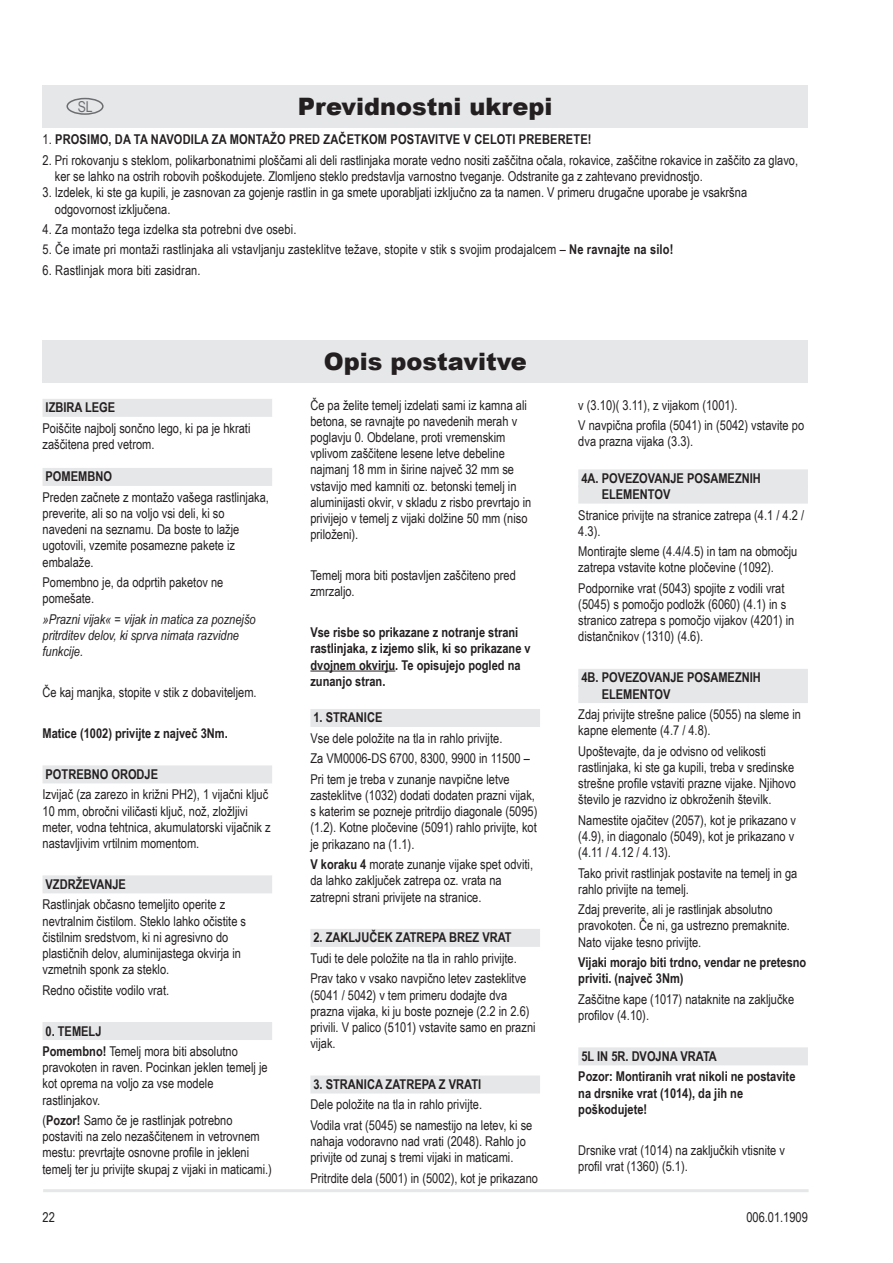
<style>
.page{position:relative;width:893px;height:1263px;background:#fff}
.page>*{position:absolute;margin:0;border:0;box-sizing:border-box;transform-origin:0 0}
.t1{font:900 24px "Arial";color:#231f20}
.t2{font:15px "Arial Narrow";color:#6c6d70}
.t3{font:13.5px/16.2px "Arial Narrow";color:#231f20}
.t4{font:700 13.5px/16.2px "Arial Narrow";color:#231f20}
.t5{font:italic 13.5px/16.2px "Arial Narrow";color:#231f20}
.s1{font-weight:400}
.s2{font-weight:700}
</style>
<div class="page">
<hr style="left:43px;top:1189px;width:766px;height:3px;background:#e6e7e9">
<div style="left:43px;top:399px;width:229px;height:18px;background:#e6e7e9"></div>
<div style="left:43px;top:468px;width:229px;height:18px;background:#e6e7e9"></div>
<div style="left:43px;top:765px;width:229px;height:18px;background:#e6e7e9"></div>
<div style="left:43px;top:875px;width:229px;height:18px;background:#e6e7e9"></div>
<div style="left:43px;top:1022px;width:229px;height:18px;background:#e6e7e9"></div>
<hr style="left:310px;top:670px;width:85px;height:1px;background:#231f20">
<div style="left:310px;top:709px;width:230px;height:18px;background:#e6e7e9"></div>
<div style="left:310px;top:929px;width:230px;height:18px;background:#e6e7e9"></div>
<div style="left:310px;top:1075px;width:230px;height:18px;background:#e6e7e9"></div>
<div style="left:578px;top:469px;width:230px;height:18px;background:#e6e7e9"></div>
<div style="left:578px;top:486px;width:230px;height:18px;background:#e6e7e9"></div>
<div style="left:578px;top:669px;width:230px;height:18px;background:#e6e7e9"></div>
<div style="left:578px;top:685px;width:230px;height:18px;background:#e6e7e9"></div>
<div style="left:578px;top:1047px;width:230px;height:18px;background:#e6e7e9"></div>
<div style="left:43px;top:340px;width:765px;height:43px;background:#e6e7e9"></div>
<div style="left:43px;top:85px;width:765px;height:43px;background:#e6e7e9"></div>
<div style="left:66px;top:98px;width:38px;height:17px;border:2px solid #6c6d70;border-radius:50%"></div>
<p class="t2" style="left:78px;top:95px;width:17px">SL</p>
<h1 class="t1" style="left:298px;top:89px;width:256px">Previdnostni ukrepi</h1>
<p class="t4" style="left:43px;top:131px;width:28px"><span class="s1">1.</span> PROSI</p>
<p class="t4" style="left:90px;top:131px;width:215px">MO, DA TA NAVODI LA ZA MONTAŽO PRED</p>
<p class="t4" style="left:324px;top:131px;width:212px">ZAČETKOM POSTAVITVE V CELOTI PREBERETE</p>
<p class="t4" style="left:588px;top:131px;width:5px">!</p>
<p class="t3" style="left:55px;top:152px;width:745px;text-indent:-12px">2. Pri rokovanju s steklom, polikarbonatnimi ploščami ali deli rastlinjaka morate vedno nositi zaščitna očala, rokavice, zaščitne rokavice in zaščito za glavo, ker se lahko na ostrih robovih poškodujete. Zlomljeno steklo predstavlja varnostno tveganje. Odstranite ga z zahtevano previdnostjo.</p>
<p class="t3" style="left:55px;top:184px;width:694px;text-indent:-12px">3. Izdelek, ki ste ga kupili, je zasnovan za gojenje rastlin in ga smete uporabljati izključno za ta namen. V primeru drugačne uporabe je vsakršna odgovornost izključena.</p>
<p class="t3" style="left:43px;top:221px;width:256px">4. Za montažo tega izdelka sta potrebni dve osebi.</p>
<p class="t3" style="left:43px;top:241px;width:632px">5. Če imate pri montaži rastlinjaka ali vstavljanju zasteklitve težave, stopite v stik s svojim prodajalcem – <span class="s2">Ne ravnajte na silo!</span></p>
<p class="t3" style="left:43px;top:261px;width:160px">6. Rastlinjak mora biti zasidran.</p>
<p class="t4" style="left:46px;top:399px;width:71px">IZBIRA LEGE</p>
<p class="t3" style="left:43px;top:419px;width:209px">Poiščite najbolj sončno lego, ki pa je hkrati zaščitena pred vetrom.</p>
<p class="t4" style="left:46px;top:468px;width:68px">POMEMBNO</p>
<p class="t3" style="left:43px;top:488px;width:228px">Preden začnete z montažo vašega rastlinjaka, preverite, ali so na voljo vsi deli, ki so navedeni na seznamu. Da boste to lažje ugotovili, vzemite posamezne pakete iz embalaže.</p>
<p class="t3" style="left:43px;top:574px;width:182px">Pomembno je, da odprtih paketov ne pomešate.</p>
<p class="t5" style="left:43px;top:611px;width:215px">»Prazni vijak« = vijak in matica za poznejšo pritrditev delov, ki sprva nimata razvidne funkcije.</p>
<p class="t3" style="left:43px;top:684px;width:216px">Če kaj manjka, stopite v stik z dobaviteljem.</p>
<p class="t4" style="left:43px;top:724px;width:187px">Matice (1002) privijte z največ 3Nm.</p>
<p class="t4" style="left:46px;top:765px;width:114px">POTREBNO ORODJE</p>
<p class="t3" style="left:43px;top:786px;width:230px">Izvijač (za zarezo in križni PH2), 1 vijačni ključ 10 mm, obročni viličasti ključ, nož, zložljivi meter, vodna tehtnica, akumulatorski vijačnik z nastavljivim vrtilnim momentom.</p>
<p class="t4" style="left:46px;top:875px;width:67px">VZDRŽEVANJE</p>
<p class="t3" style="left:43px;top:896px;width:205px">Rastlinjak občasno temeljito operite z nevtralnim čistilom. Steklo lahko očistite s čistilnim sredstvom, ki ni agresivno do plastičnih delov, aluminijastega okvirja in vzmetnih sponk za steklo.</p>
<p class="t3" style="left:43px;top:981px;width:128px">Redno očistite vodilo vrat.</p>
<p class="t3" style="left:43px;top:1020px;width:197px;line-height:20.4px"><span class="s2">0. TEMELJ<br>Pomembno!</span> Temelj mora biti absolutno</p>
<p class="t3" style="left:43px;top:1059px;width:227px">pravokoten in raven. Pocinkan jeklen temelj je kot oprema na voljo za vse modele rastlinjakov.</p>
<p class="t3" style="left:43px;top:1112px;width:231px">(<span class="s2">Pozor!</span> Samo če je rastlinjak potrebno postaviti na zelo nezaščitenem in vetrovnem mestu: prevrtajte osnovne profile in jekleni temelj ter ju privijte skupaj z vijaki in maticami.)</p>
<h1 class="t1" style="left:324px;top:344px;width:204px">Opis postavitve</h1>
<p class="t3" style="left:310px;top:396px;width:222px">Če pa želite temelj izdelati sami iz kamna ali betona, se ravnajte po navedenih merah v poglavju 0. Obdelane, proti vremenskim vplivom zaščitene lesene letve debeline najmanj 18 mm in širine največ 32 mm se vstavijo med kamniti oz. betonski temelj in aluminijasti okvir, v skladu z risbo prevrtajo in privijejo v temelj z vijaki dolžine 50 mm (niso priloženi).</p>
<p class="t3" style="left:310px;top:567px;width:207px">Temelj mora biti postavljen zaščiteno pred zmrzaljo.</p>
<p class="t4" style="left:310px;top:624px;width:222px">Vse risbe so prikazane z notranje strani rastlinjaka, z izjemo slik, ki so prikazane v dvojnem okvirju. Te opisujejo pogled na zunanjo stran.</p>
<p class="t4" style="left:313px;top:709px;width:70px">1. STRANICE</p>
<p class="t3" style="left:310px;top:727px;width:221px;line-height:20.4px">Vse dele položite na tla in rahlo privijte.<br>Za VM0006-DS 6700, 8300, 9900 in 11500 –<br>Pri tem je treba v zunanje navpične letve</p>
<p class="t3" style="left:310px;top:787px;width:229px">zasteklitve (1032) dodati dodaten prazni vijak, s katerim se pozneje pritrdijo diagonale (5095) (1.2). Kotne pločevine (5091) rahlo privijte, kot je prikazano na (1.1).</p>
<p class="t3" style="left:310px;top:856px;width:224px"><span class="s2">V koraku 4</span> morate zunanje vijake spet odviti, da lahko zaključek zatrepa oz. vrata na zatrepni strani privijete na stranice.</p>
<p class="t4" style="left:313px;top:929px;width:144px">2. ZAKLJUČEK ZATRE PA BREZ</p>
<p class="t4" style="left:482px;top:929px;width:30px">VRAT</p>
<p class="t3" style="left:310px;top:947px;width:217px;line-height:20.4px">Tudi te dele položite na tla in rahlo privijte.<br>Prav tako v vsako navpično letev zasteklitve</p>
<p class="t3" style="left:310px;top:986px;width:227px">(5041 / 5042) v tem primeru dodajte dva prazna vijaka, ki ju boste pozneje (2.2 in 2.6) privili. V palico (5101) vstavite samo en prazni vijak.</p>
<p class="t4" style="left:313px;top:1075px;width:169px">3. STRANICA ZATREPA Z VRATI</p>
<p class="t3" style="left:310px;top:1094px;width:223px;line-height:20.4px">Dele položite na tla in rahlo privijte.<br>Vodila vrat (5045) se namestijo na letev, ki se</p>
<p class="t3" style="left:310px;top:1133px;width:217px">nahaja vodoravno nad vrati (2048). Rahlo jo privijte od zunaj s tremi vijaki in maticami.</p>
<p class="t3" style="left:310px;top:1169px;width:229px">Pritrdite dela (5001) in (5002), kot je prikazano</p>
<p class="t3" style="left:578px;top:394px;width:227px;line-height:20.4px">v (3.10)( 3.11), z vijakom (1001).<br>V navpična profila (5041) in (5042) vstavite po</p>
<p class="t3" style="left:578px;top:433px;width:117px">dva prazna vijaka (3.3).</p>
<p class="t4" style="left:602px;top:469px;width:161px;text-indent:-20px">4A. POVEZOVANJE POSAMEZNIH<br>ELEMENTOV</p>
<p class="t3" style="left:578px;top:506px;width:227px">Stranice privijte na stranice zatrepa (4.1 / 4.2 /<br>4.3).</p>
<p class="t3" style="left:578px;top:543px;width:221px">Montirajte sleme (4.4/4.5) in tam na območju zatrepa vstavite kotne pločevine (1092).</p>
<p class="t3" style="left:578px;top:579px;width:217px">Podpornike vrat (5043) spojite z vodili vrat (5045) s pomočjo podložk (6060) (4.1) in s stranico zatrepa s pomočjo vijakov (4201) in distančnikov (1310) (4.6).</p>
<p class="t4" style="left:602px;top:669px;width:161px;text-indent:-20px">4B. POVEZOVANJE POSAMEZNIH<br>ELEMENTOV</p>
<p class="t3" style="left:578px;top:706px;width:224px">Zdaj privijte strešne palice (5055) na sleme in kapne elemente (4.7 / 4.8).</p>
<p class="t3" style="left:578px;top:742px;width:219px">Upoštevajte, da je odvisno od velikosti rastlinjaka, ki ste ga kupili, treba v sredinske strešne profile vstaviti prazne vijake. Njihovo število je razvidno iz obkroženih številk.</p>
<p class="t3" style="left:578px;top:811px;width:219px">Namestite ojačitev (2057), kot je prikazano v (4.9), in diagonalo (5049), kot je prikazano v (4.11 / 4.12 / 4.13).</p>
<p class="t3" style="left:578px;top:864px;width:221px">Tako privit rastlinjak postavite na temelj in ga rahlo privijte na temelj.</p>
<p class="t3" style="left:578px;top:901px;width:213px">Zdaj preverite, ali je rastlinjak absolutno pravokoten. Če ni, ga ustrezno premaknite.<br>Nato vijake tesno privijte.</p>
<p class="t4" style="left:578px;top:953px;width:230px">Vijaki morajo biti trdno, vendar ne pretesno priviti. (največ 3Nm)</p>
<p class="t3" style="left:578px;top:990px;width:217px">Zaščitne kape (1017) nataknite na zaključke profilov (4.10).</p>
<p class="t4" style="left:578px;top:1045px;width:219px;line-height:20.4px">5L in 5R. DVOJNA VRATA<br>Pozor: Montiranih vrat nikoli ne postavite</p>
<p class="t4" style="left:578px;top:1084px;width:166px">na drsnike vrat (1014), da jih ne poškodujete!</p>
<p class="t3" style="left:578px;top:1141px;width:208px">Drsnike vrat (1014) na zaključkih vtisnite v profil vrat (1360) (5.1).</p>
<p class="t3" style="left:43px;top:1208px;width:14px">22</p>
<p class="t3" style="left:746px;top:1208px;width:63px">006.01.1909</p>
</div>
